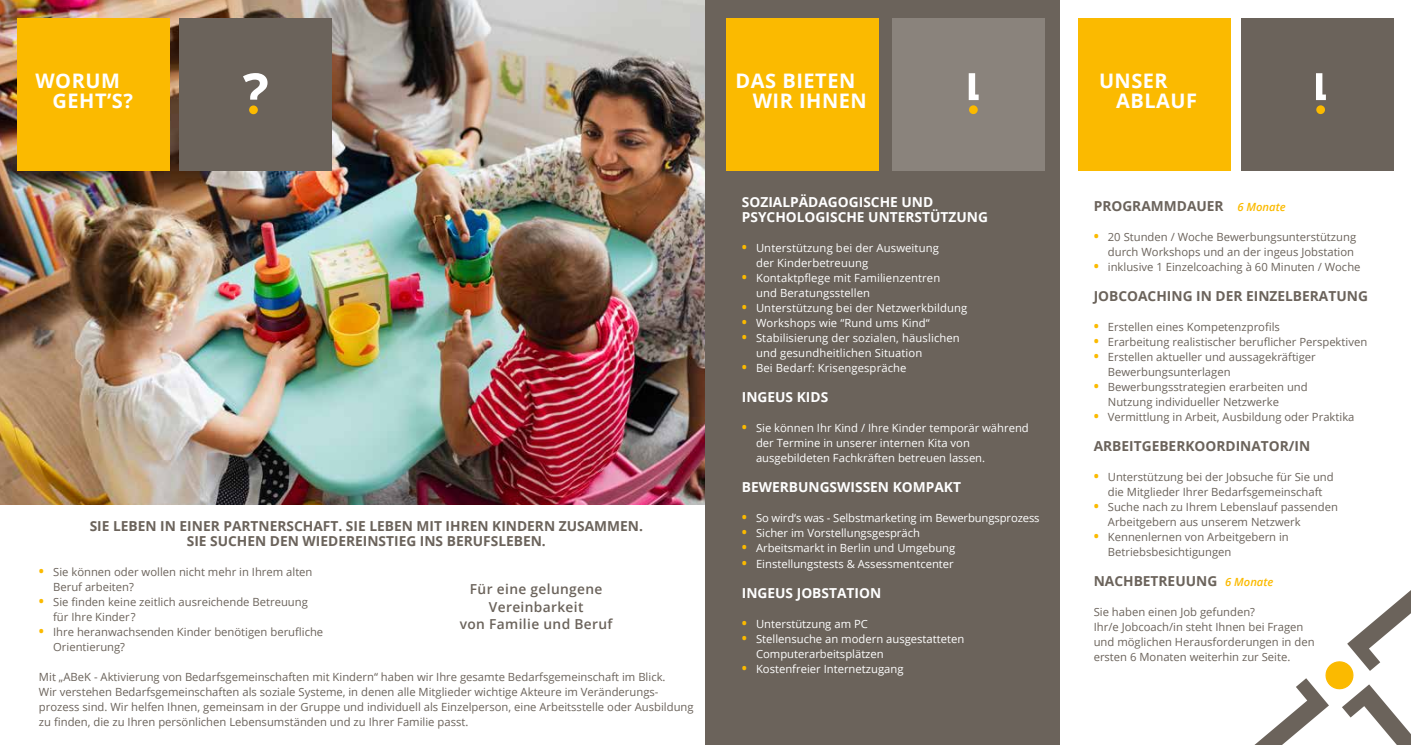
<style>
.page{position:relative;width:1411px;height:745px;background:#fff}
.page>*{position:absolute;margin:0;border:0;box-sizing:border-box;transform-origin:0 0}
.t1{font:700 20px/20px "Open Sans";letter-spacing:.025em;color:#fff}
.t2{font:700 13.75px/15px "Open Sans";color:#6b635b;text-align:center}
.t3{font:700 13.75px/15px "Open Sans";color:#fff}
.t4{font:600 13.75px/17.5px "Open Sans";letter-spacing:.025em;color:#6b635b;text-align:center}
.t5{font:11.25px/15px "Open Sans";color:#6b635b}
.t6{font:11.25px/15px "Open Sans";color:#fff}
.s1{font-weight:700;font-size:13.75px;color:#fbba00}
.s2{font-weight:600;font-style:italic;font-size:11.25px;color:#fbba00}
</style>
<div class="page">
<img style="left:0;top:0;width:705px;height:504px">
<div style="left:705px;top:0;width:354px;height:744px;background:#6b635b"></div>
<div style="left:18px;top:18px;width:152px;height:152px;background:#fbba00"></div>
<div style="left:726px;top:18px;width:153px;height:152px;background:#fbba00"></div>
<div style="left:892px;top:18px;width:152px;height:152px;background:#8a837c"></div>
<div style="left:179px;top:18px;width:152px;height:152px;background:#6b635b"></div>
<svg style="left:243px;top:73px;width:24px;height:27px"></svg>
<div style="left:249px;top:105px;width:9px;height:9px;background:#fbba00;border-radius:50%"></div>
<div style="left:1078px;top:18px;width:152px;height:152px;background:#fbba00"></div>
<div style="left:1240px;top:18px;width:153px;height:152px;background:#6b635b"></div>
<svg style="left:1256px;top:591px;width:154px;height:153px"></svg>
<svg style="left:968px;top:73px;width:10px;height:27px"></svg>
<div style="left:969px;top:105px;width:8px;height:9px;background:#fbba00;border-radius:50%"></div>
<svg style="left:1316px;top:73px;width:9px;height:27px"></svg>
<div style="left:1316px;top:105px;width:8px;height:9px;background:#fbba00;border-radius:50%"></div>
<h1 class="t1" style="left:53px;top:70px;width:82px;text-indent:-17px">WORUM<br>GEHT’S?</h1>
<p class="t2" style="left:90px;top:518px;width:555px">SIE LEBEN IN EINER PARTNERSCHAFT. SIE LEBEN MIT IHREN KINDERN ZUSAMMEN.<br>SIE SUCHEN DEN WIEDEREINSTIEG INS BERUFSLEBEN.</p>
<p class="t5" style="left:53px;top:564px;width:261px;text-indent:-14px"><span class="s1">•</span> Sie können oder wollen nicht mehr in Ihrem alten<br>Beruf arbeiten?</p>
<p class="t5" style="left:53px;top:594px;width:256px;text-indent:-14px"><span class="s1">•</span> Sie finden keine zeitlich ausreichende Betreuung für Ihre Kinder?</p>
<p class="t5" style="left:53px;top:624px;width:271px;text-indent:-14px"><span class="s1">•</span> Ihre heranwachsenden Kinder benötigen berufliche<br>Orientierung?</p>
<p class="t5" style="left:39px;top:669px;width:656px">Mit „ABeK - Aktivierung von Bedarfsgemeinschaften mit Kindern“ haben wir Ihre gesamte Bedarfsgemeinschaft im Blick.<br>Wir verstehen Bedarfsgemeinschaften als soziale Systeme, in denen alle Mitglieder wichtige Akteure im Veränderungs&shy;prozess sind. Wir helfen Ihnen, gemeinsam in der Gruppe und individuell als Einzelperson, eine Arbeitsstelle oder Ausbildung zu finden, die zu Ihren persönlichen Lebensumständen und zu Ihrer Familie passt.</p>
<p class="t4" style="left:460px;top:579px;width:154px">Für eine gelungene<br>Vereinbarkeit<br>von Familie und Beruf</p>
<h1 class="t1" style="left:752px;top:70px;width:116px;text-indent:-17px">DAS BIETEN<br>WIR IHNEN</h1>
<h1 class="t1" style="left:1116px;top:70px;width:82px;text-indent:-17px">UNSER<br>ABLAUF</h1>
<p class="t3" style="left:741px;top:194px;width:248px">SOZIALPÄDAGOGISCHE UND<br>PSYCHOLOGISCHE UNTERSTÜTZUNG</p>
<p class="t6" style="left:756px;top:240px;width:184px;text-indent:-14px"><span class="s1">•</span> Unterstützung bei der Ausweitung der Kinderbetreuung</p>
<p class="t6" style="left:756px;top:270px;width:186px;text-indent:-14px"><span class="s1">•</span> Kontaktpflege mit Familienzentren und Beratungsstellen</p>
<p class="t6" style="left:741px;top:300px;width:227px"><span class="s1">•</span> Unterstützung bei der Netzwerkbildung</p>
<p class="t6" style="left:741px;top:315px;width:189px"><span class="s1">•</span> Workshops wie “Rund ums Kind“</p>
<p class="t6" style="left:756px;top:330px;width:205px;text-indent:-14px"><span class="s1">•</span> Stabilisierung der sozialen, häuslichen und gesundheitlichen Situation</p>
<p class="t6" style="left:741px;top:360px;width:166px"><span class="s1">•</span> Bei Bedarf: Krisengespräche</p>
<p class="t3" style="left:741px;top:389px;width:88px">INGEUS KIDS</p>
<p class="t6" style="left:756px;top:420px;width:274px;text-indent:-14px"><span class="s1">•</span> Sie können Ihr Kind / Ihre Kinder temporär während der Termine in unserer internen Kita von ausgebildeten Fachkräften betreuen lassen.</p>
<p class="t3" style="left:741px;top:479px;width:221px">BEWERBUNGSWISSEN KOMPAKT</p>
<p class="t6" style="left:741px;top:510px;width:299px"><span class="s1">•</span> So wird‘s was - Selbstmarketing im Bewerbungsprozess</p>
<p class="t6" style="left:741px;top:525px;width:180px"><span class="s1">•</span> Sicher im Vorstellungsgespräch</p>
<p class="t6" style="left:741px;top:540px;width:215px"><span class="s1">•</span> Arbeitsmarkt in Berlin und Umgebung</p>
<p class="t6" style="left:741px;top:555px;width:213px"><span class="s1">•</span> Einstellungstests &amp; Assessmentcenter</p>
<p class="t3" style="left:741px;top:584px;width:141px">INGEUS JOBSTATION</p>
<p class="t6" style="left:741px;top:615px;width:128px"><span class="s1">•</span> Unterstützung am PC</p>
<p class="t6" style="left:756px;top:630px;width:210px;text-indent:-14px"><span class="s1">•</span> Stellensuche an modern ausgestatteten<br>Computerarbeitsplätzen</p>
<p class="t6" style="left:741px;top:660px;width:163px"><span class="s1">•</span> Kostenfreier Internetzugang</p>
<p class="t2" style="left:1093px;top:198px;width:193px">PROGRAMMDAUER <span class="s2">6 Monate</span></p>
<p class="t5" style="left:1093px;top:228px;width:264px;text-align:right"><span class="s1">•</span> 20 Stunden / Woche Bewerbungsunterstützung durch Workshops und an der ingeus Jobstation</p>
<p class="t5" style="left:1093px;top:258px;width:268px"><span class="s1">•</span> inklusive 1 Einzelcoaching à 60 Minuten / Woche</p>
<p class="t2" style="left:1093px;top:288px;width:276px">JOBCOACHING IN DER EINZELBERATUNG</p>
<p class="t5" style="left:1093px;top:318px;width:188px"><span class="s1">•</span> Erstellen eines Kompetenzprofils</p>
<p class="t5" style="left:1093px;top:333px;width:275px"><span class="s1">•</span> Erarbeitung realistischer beruflicher Perspektiven</p>
<p class="t5" style="left:1107px;top:348px;width:209px;text-indent:-14px"><span class="s1">•</span> Erstellen aktueller und aussagekräftiger<br>Bewerbungsunterlagen</p>
<p class="t5" style="left:1107px;top:378px;width:201px;text-indent:-14px"><span class="s1">•</span> Bewerbungsstrategien erarbeiten und<br>Nutzung individueller Netzwerke</p>
<p class="t5" style="left:1093px;top:408px;width:262px"><span class="s1">•</span> Vermittlung in Arbeit, Ausbildung oder Praktika</p>
<p class="t2" style="left:1093px;top:438px;width:218px">ARBEITGEBERKOORDINATOR/IN</p>
<p class="t5" style="left:1093px;top:468px;width:241px;text-align:center"><span class="s1">•</span> Unterstützung bei der Jobsuche für Sie und die Mitglieder Ihrer Bedarfsgemeinschaft</p>
<p class="t5" style="left:1107px;top:498px;width:231px;text-indent:-14px"><span class="s1">•</span> Suche nach zu Ihrem Lebenslauf passenden<br>Arbeitgebern aus unserem Netzwerk</p>
<p class="t5" style="left:1107px;top:528px;width:182px;text-indent:-14px"><span class="s1">•</span> Kennenlernen von Arbeitgebern in<br>Betriebsbesichtigungen</p>
<p class="t2" style="left:1093px;top:573px;width:181px">NACHBETREUUNG <span class="s2">6 Monate</span></p>
<p class="t5" style="left:1093px;top:603px;width:222px">Sie haben einen Job gefunden?<br>Ihr/e Jobcoach/in steht Ihnen bei Fragen und möglichen Herausforderungen in den ersten 6 Monaten weiterhin zur Seite.</p>
</div>
